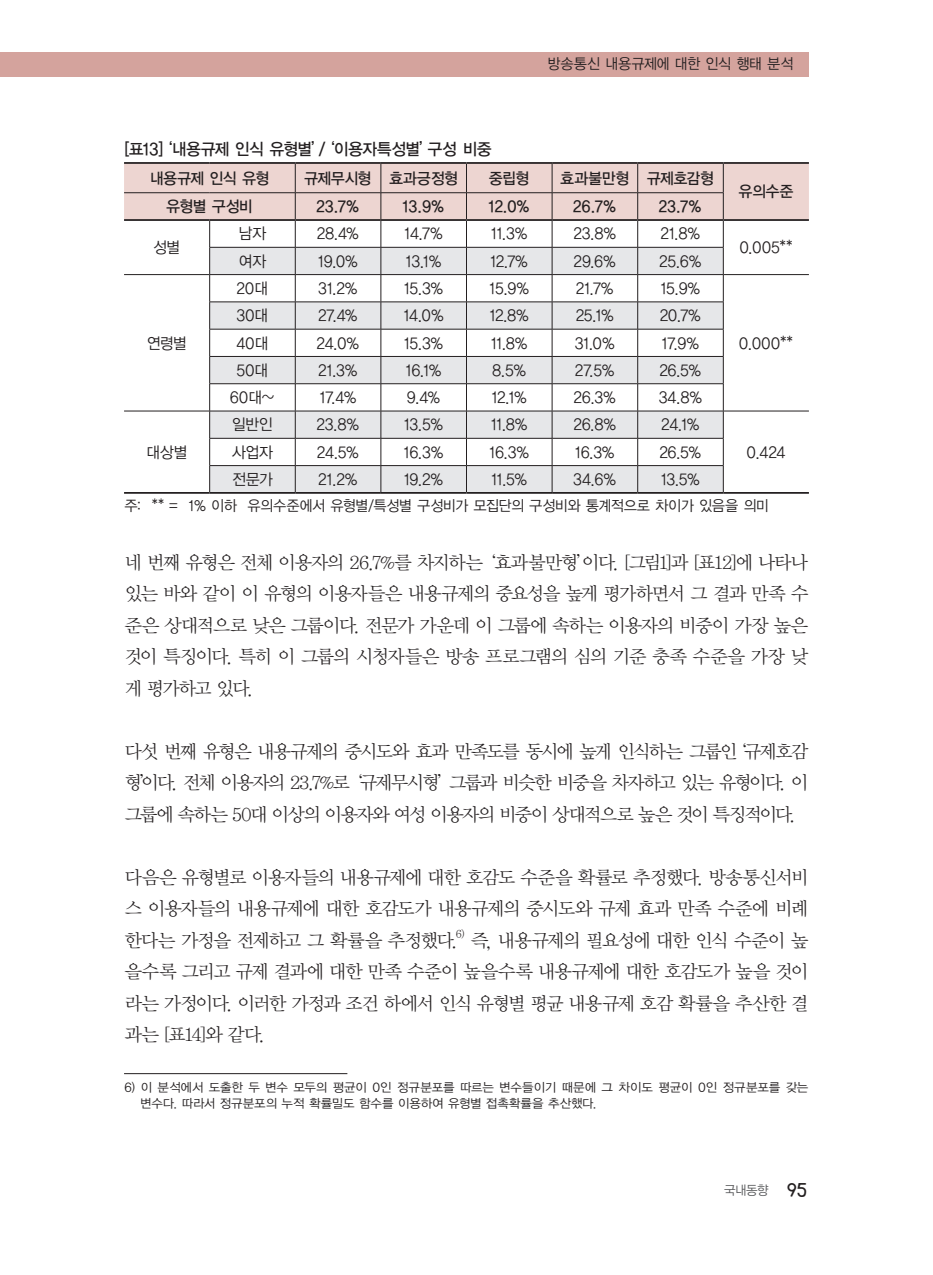
<style>
.page{position:relative;width:933px;height:1275px;background:#fff}
.page>*{position:absolute;margin:0;border:0;box-sizing:border-box;transform-origin:0 0}
.t1{font:18.55px/31.5px "Y Mj O12";letter-spacing:-.13em;color:#231f20;text-align:justify}
.t2{font:17.5px "Brassfield";color:#231f20}
.t3{font:16.45px "YGO13";letter-spacing:-.11em;color:#231f20;scale:.95 1}
.t4{font:15.58px "YGO12";letter-spacing:-.09em;color:#231f20;scale:.95 1}
.t5{font:15.58px "YGO13";letter-spacing:-.095em;color:#231f20;scale:.95 1}
.t6{font:14.7px "YGO12";letter-spacing:-.09em;color:#231f20;scale:.95 1}
.t7{font:12.78px "YGO12";color:#57585a;scale:.95 1}
.t8{font:12.25px "YGO12";letter-spacing:-.07em;color:#231f20}
.t9{font:10.85px "Y Mj O12";color:#231f20}
</style>
<div class="page">
<hr style="left:124px;top:162px;width:86px;height:2px;background:#231f20">
<hr style="left:210px;top:162px;width:85px;height:2px;background:#231f20">
<hr style="left:295px;top:162px;width:86px;height:2px;background:#231f20">
<hr style="left:381px;top:162px;width:85px;height:2px;background:#231f20">
<hr style="left:466px;top:162px;width:86px;height:2px;background:#231f20">
<hr style="left:552px;top:162px;width:85px;height:2px;background:#231f20">
<hr style="left:637px;top:162px;width:86px;height:2px;background:#231f20">
<hr style="left:723px;top:162px;width:86px;height:2px;background:#231f20">
<hr style="left:124px;top:492px;width:86px;height:2px;background:#231f20">
<hr style="left:210px;top:492px;width:85px;height:2px;background:#231f20">
<hr style="left:295px;top:492px;width:86px;height:2px;background:#231f20">
<hr style="left:381px;top:492px;width:85px;height:2px;background:#231f20">
<hr style="left:466px;top:492px;width:86px;height:2px;background:#231f20">
<hr style="left:552px;top:492px;width:85px;height:2px;background:#231f20">
<hr style="left:637px;top:492px;width:86px;height:2px;background:#231f20">
<hr style="left:723px;top:492px;width:86px;height:2px;background:#231f20">
<svg style="left:124px;top:163px;width:685px;height:329px"></svg>
<hr style="left:124px;top:219px;width:86px;height:2px;background:#231f20">
<hr style="left:210px;top:219px;width:85px;height:2px;background:#231f20">
<hr style="left:295px;top:219px;width:86px;height:2px;background:#231f20">
<hr style="left:381px;top:219px;width:85px;height:2px;background:#231f20">
<hr style="left:466px;top:219px;width:86px;height:2px;background:#231f20">
<hr style="left:552px;top:219px;width:85px;height:2px;background:#231f20">
<hr style="left:637px;top:219px;width:86px;height:2px;background:#231f20">
<hr style="left:723px;top:219px;width:86px;height:2px;background:#231f20">
<hr style="left:124px;top:1073px;width:223px;height:1px;background:#231f20">
<div style="left:0;top:52px;width:809px;height:25px;background:#d4a39d"></div>
<p class="t6" style="left:547px;top:55px;width:261px">방송통신 내용규제에 대한 인식 행태 분석</p>
<p class="t3" style="left:124px;top:139px;width:389px">[표13]‘내용규제 인식 유형별’/‘이용자특성별’구성 비중</p>
<p class="t5" style="left:149px;top:168px;width:128px">내용규제 인식 유형</p>
<p class="t5" style="left:304px;top:168px;width:73px">규제무시형</p>
<p class="t5" style="left:389px;top:168px;width:75px">효과긍정형</p>
<p class="t5" style="left:488px;top:168px;width:45px">중립형</p>
<p class="t5" style="left:560px;top:168px;width:75px">효과불만형</p>
<p class="t5" style="left:646px;top:168px;width:73px">규제호감형</p>
<p class="t5" style="left:166px;top:197px;width:93px">유형별 구성비</p>
<p class="t5" style="left:316px;top:197px;width:48px">23.7%</p>
<p class="t5" style="left:402px;top:197px;width:47px">13.9%</p>
<p class="t5" style="left:488px;top:197px;width:47px">12.0%</p>
<p class="t5" style="left:572px;top:197px;width:49px">26.7%</p>
<p class="t5" style="left:658px;top:197px;width:48px">23.7%</p>
<p class="t4" style="left:153px;top:238px;width:31px">성별</p>
<p class="t4" style="left:238px;top:224px;width:31px">남자</p>
<p class="t4" style="left:316px;top:224px;width:47px">28.4%</p>
<p class="t4" style="left:404px;top:224px;width:43px">14.7%</p>
<p class="t4" style="left:490px;top:224px;width:41px">11.3%</p>
<p class="t4" style="left:573px;top:224px;width:47px">23.8%</p>
<p class="t4" style="left:660px;top:224px;width:44px">21.8%</p>
<p class="t4" style="left:238px;top:251px;width:31px">여자</p>
<p class="t4" style="left:317px;top:251px;width:45px">19.0%</p>
<p class="t4" style="left:405px;top:251px;width:40px">13.1%</p>
<p class="t4" style="left:490px;top:251px;width:42px">12.7%</p>
<p class="t4" style="left:573px;top:251px;width:47px">29.6%</p>
<p class="t4" style="left:659px;top:251px;width:47px">25.6%</p>
<p class="t4" style="left:146px;top:333px;width:45px">연령별</p>
<p class="t4" style="left:236px;top:278px;width:36px">20대</p>
<p class="t4" style="left:318px;top:278px;width:44px">31.2%</p>
<p class="t4" style="left:403px;top:278px;width:44px">15.3%</p>
<p class="t4" style="left:489px;top:278px;width:44px">15.9%</p>
<p class="t4" style="left:575px;top:278px;width:42px">21.7%</p>
<p class="t4" style="left:660px;top:278px;width:44px">15.9%</p>
<p class="t4" style="left:236px;top:306px;width:36px">30대</p>
<p class="t4" style="left:318px;top:306px;width:44px">27.4%</p>
<p class="t4" style="left:403px;top:306px;width:45px">14.0%</p>
<p class="t4" style="left:489px;top:306px;width:44px">12.8%</p>
<p class="t4" style="left:575px;top:306px;width:43px">25.1%</p>
<p class="t4" style="left:659px;top:306px;width:46px">20.7%</p>
<p class="t4" style="left:236px;top:333px;width:36px">40대</p>
<p class="t4" style="left:316px;top:333px;width:48px">24.0%</p>
<p class="t4" style="left:403px;top:333px;width:44px">15.3%</p>
<p class="t4" style="left:490px;top:333px;width:41px">11.8%</p>
<p class="t4" style="left:574px;top:333px;width:45px">31.0%</p>
<p class="t4" style="left:661px;top:333px;width:42px">17.9%</p>
<p class="t4" style="left:236px;top:360px;width:36px">50대</p>
<p class="t4" style="left:318px;top:360px;width:44px">21.3%</p>
<p class="t4" style="left:405px;top:360px;width:40px">16.1%</p>
<p class="t4" style="left:492px;top:360px;width:38px">8.5%</p>
<p class="t4" style="left:574px;top:360px;width:44px">27.5%</p>
<p class="t4" style="left:659px;top:360px;width:47px">26.5%</p>
<p class="t4" style="left:230px;top:388px;width:50px">60대~</p>
<p class="t4" style="left:319px;top:388px;width:41px">17.4%</p>
<p class="t4" style="left:406px;top:388px;width:38px">9.4%</p>
<p class="t4" style="left:491px;top:388px;width:40px">12.1%</p>
<p class="t4" style="left:573px;top:388px;width:47px">26.3%</p>
<p class="t4" style="left:658px;top:388px;width:48px">34.8%</p>
<p class="t5" style="left:738px;top:182px;width:60px">유의수준</p>
<p class="t4" style="left:739px;top:238px;width:58px">0.005**</p>
<p class="t4" style="left:738px;top:333px;width:59px">0.000**</p>
<p class="t4" style="left:231px;top:415px;width:46px">일반인</p>
<p class="t4" style="left:316px;top:415px;width:47px">23.8%</p>
<p class="t4" style="left:403px;top:415px;width:44px">13.5%</p>
<p class="t4" style="left:490px;top:415px;width:41px">11.8%</p>
<p class="t4" style="left:573px;top:415px;width:47px">26.8%</p>
<p class="t4" style="left:661px;top:415px;width:43px">24.1%</p>
<p class="t4" style="left:231px;top:442px;width:46px">사업자</p>
<p class="t4" style="left:316px;top:442px;width:47px">24.5%</p>
<p class="t4" style="left:403px;top:442px;width:45px">16.3%</p>
<p class="t4" style="left:489px;top:442px;width:45px">16.3%</p>
<p class="t4" style="left:574px;top:442px;width:45px">16.3%</p>
<p class="t4" style="left:659px;top:442px;width:47px">26.5%</p>
<p class="t4" style="left:746px;top:442px;width:43px">0.424</p>
<p class="t4" style="left:232px;top:469px;width:45px">전문가</p>
<p class="t4" style="left:318px;top:469px;width:44px">21.2%</p>
<p class="t4" style="left:403px;top:469px;width:44px">19.2%</p>
<p class="t4" style="left:490px;top:469px;width:41px">11.5%</p>
<p class="t4" style="left:573px;top:469px;width:48px">34.6%</p>
<p class="t4" style="left:660px;top:469px;width:44px">13.5%</p>
<p class="t6" style="left:124px;top:496px;width:681px">주: ** = 1% 이하 유의수준에서 유형별/특성별 구성비가 모집단의 구성비와 통계적으로 차이가 있음을 의미</p>
<p class="t4" style="left:146px;top:442px;width:46px">대상별</p>
<p class="t1" style="left:124px;top:546px;width:686px">네 번째 유형은 전체 이용자의 26.7%를 차지하는‘효과불만형’이다. [그림1]과 [표12]에 나타나 있는 바와 같이 이 유형의 이용자들은 내용규제의 중요성을 높게 평가하면서 그 결과 만족 수 준은 상대적으로 낮은 그룹이다. 전문가 가운데 이 그룹에 속하는 이용자의 비중이 가장 높은 것이 특징이다. 특히 이 그룹의 시청자들은 방송 프로그램의 심의 기준 충족 수준을 가장 낮 게 평가하고 있다.</p>
<p class="t1" style="left:124px;top:735px;width:686px">다섯 번째 유형은 내용규제의 중시도와 효과 만족도를 동시에 높게 인식하는 그룹인‘규제호감 형’이다. 전체 이용자의 23.7%로‘규제무시형’그룹과 비슷한 비중을 차자하고 있는 유형이다. 이 그룹에 속하는 50대 이상의 이용자와 여성 이용자의 비중이 상대적으로 높은 것이 특징적이다.</p>
<p class="t1" style="left:124px;top:861px;width:686px">다음은 유형별로 이용자들의 내용규제에 대한 호감도 수준을 확률로 추정했다. 방송통신서비 스 이용자들의 내용규제에 대한 호감도가 내용규제의 중시도와 규제 효과 만족 수준에 비례 한다는 가정을 전제하고 그 확률을 추정했다.</p>
<p class="t9" style="left:455px;top:927px;width:11px">6)</p>
<p class="t1" style="left:124px;top:924px;width:686px;text-indent:346px">즉, 내용규제의 필요성에 대한 인식 수준이 높 을수록 그리고 규제 결과에 대한 만족 수준이 높을수록 내용규제에 대한 호감도가 높을 것이 라는 가정이다. 이러한 가정과 조건 하에서 인식 유형별 평균 내용규제 호감 확률을 추산한 결 과는 [표14]와 같다.</p>
<p class="t8" style="left:124px;top:1079px;width:686px">6) 이 분석에서 도출한 두 변수 모두의 평균이 0인 정규분포를 따르는 변수들이기 때문에 그 차이도 평균이 0인 정규분포를 갖는</p>
<p class="t8" style="left:140px;top:1095px;width:459px">변수다. 따라서 정규분포의 누적 확률밀도 함수를 이용하여 유형별 접촉확률을 추산했다.</p>
<p class="t7" style="left:724px;top:1182px;width:49px">국내동향</p>
<p class="t2" style="left:787px;top:1179px;width:21px">95</p>
</div>
